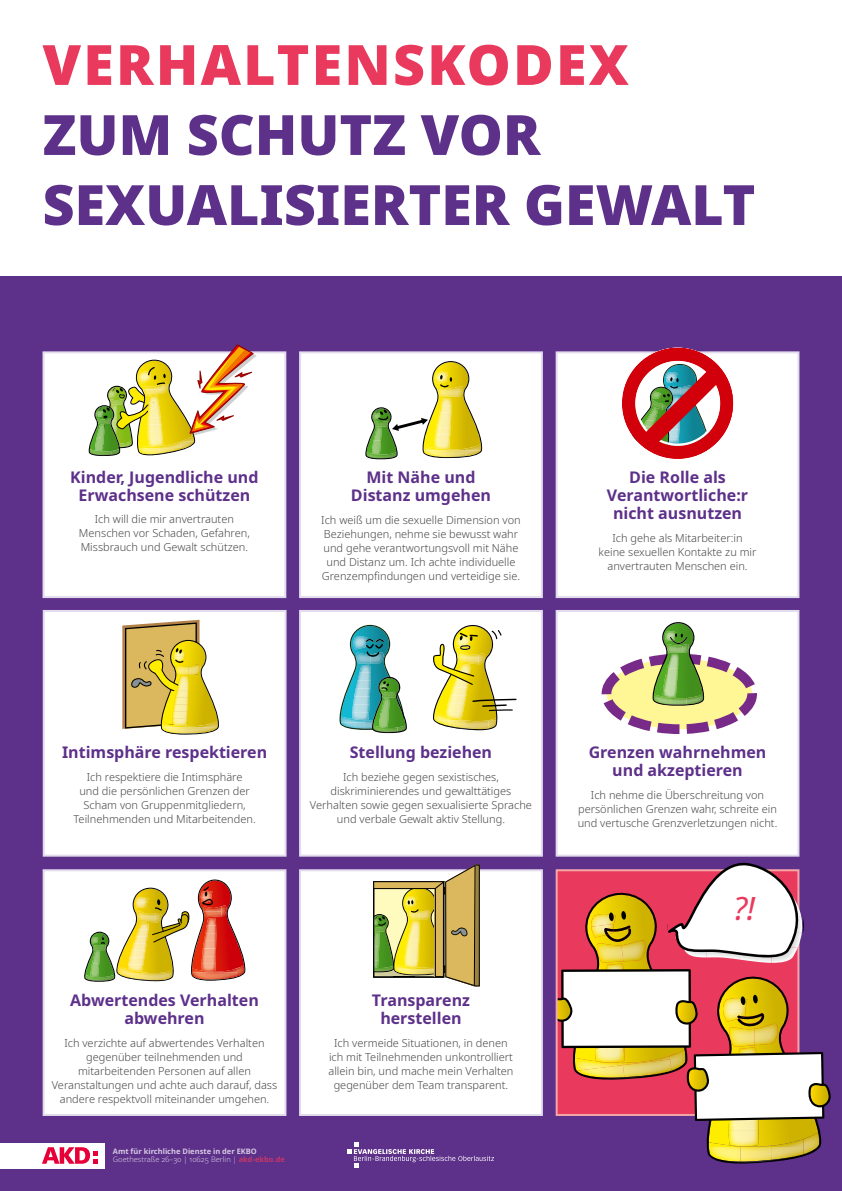
<style>
.page{position:relative;width:842px;height:1191px;background:#fff}
.page>*{position:absolute;margin:0;border:0;box-sizing:border-box;transform-origin:0 0}
.t1{font:900 55.5px/70px "Noto Sans";color:#5d308a}
.t2{font:italic 32px "Noto Sans";color:#e93a5e}
.Kodex_Titel{font:700 16px/18px "Noto Sans";color:#5d308a;text-align:center}
.Kodex_Text{font:300 11px/14px "Noto Sans";color:#474847;text-align:center}
.t3{font:700 7.5px/8px "Noto Sans";color:#fff}
.s1{color:#e93a5e}
.s2{font-weight:300}
</style>
<div class="page">
<div style="left:0;top:277px;width:842px;height:914px;background:#5d308a"></div>
<div style="left:0;top:1142px;width:104px;height:26px;background:#fff"></div>
<svg style="left:42px;top:1147px;width:55px;height:16px"></svg>
<svg style="left:347px;top:1142px;width:147px;height:26px"></svg>
<div style="left:43px;top:351px;width:243px;height:247px;background:#fff;border:2px solid #e2dced"></div>
<div style="left:43px;top:610px;width:244px;height:246px;background:#fff;border:2px solid #e2dced"></div>
<div style="left:43px;top:869px;width:243px;height:247px;background:#fff;border:2px solid #e2dced"></div>
<div style="left:299px;top:351px;width:244px;height:247px;background:#fff;border:2px solid #e2dced"></div>
<div style="left:299px;top:610px;width:244px;height:246px;background:#fff;border:2px solid #e2dced"></div>
<div style="left:299px;top:869px;width:244px;height:247px;background:#fff;border:2px solid #e2dced"></div>
<div style="left:556px;top:351px;width:243px;height:247px;background:#fff;border:2px solid #e2dced"></div>
<div style="left:556px;top:610px;width:243px;height:246px;background:#fff;border:2px solid #e2dced"></div>
<img style="left:88px;top:344px;width:169px;height:112px">
<svg style="left:433px;top:625px;width:83px;height:105px"></svg>
<img style="left:339px;top:625px;width:68px;height:109px">
<svg style="left:365px;top:361px;width:118px;height:98px"></svg>
<svg style="left:602px;top:622px;width:155px;height:112px"></svg>
<img style="left:84px;top:879px;width:162px;height:102px">
<svg style="left:122px;top:620px;width:97px;height:115px"></svg>
<svg style="left:373px;top:864px;width:107px;height:122px"></svg>
<svg style="left:622px;top:348px;width:111px;height:111px"></svg>
<svg style="left:557px;top:862px;width:274px;height:302px"></svg>
<p class="t1" style="left:43px;top:30px;width:714px"><span class="s1">VERHALTENSKODEX<br></span>ZUM SCHUTZ VOR<br>SEXUALISIERTER GEWALT</p>
<p class="Kodex_Titel" style="left:70px;top:468px;width:190px">Kinder, Jugendliche und<br>Erwachsene schützen</p>
<p class="Kodex_Text" style="left:79px;top:512px;width:172px">Ich will die mir anvertrauten<br>Menschen vor Schaden, Gefahren,<br>Missbrauch und Gewalt schützen.</p>
<p class="Kodex_Titel" style="left:351px;top:469px;width:142px">Mit Nähe und<br>Distanz umgehen</p>
<p class="Kodex_Text" style="left:321px;top:513px;width:201px">Ich weiß um die sexuelle Dimension von Beziehungen, nehme sie bewusst wahr und gehe verantwortungsvoll mit Nähe und Distanz um. Ich achte individuelle Grenzempfindungen und verteidige sie.</p>
<p class="Kodex_Titel" style="left:607px;top:469px;width:143px">Die Rolle als<br>Verantwortliche:r nicht ausnutzen</p>
<p class="Kodex_Text" style="left:599px;top:531px;width:159px">Ich gehe als Mitarbeiter:in keine sexuellen Kontakte zu mir anvertrauten Menschen ein.</p>
<p class="Kodex_Titel" style="left:62px;top:744px;width:207px">Intimsphäre respektieren</p>
<p class="Kodex_Text" style="left:74px;top:770px;width:184px">Ich respektiere die Intimsphäre<br>und die persönlichen Grenzen der Scham von Gruppenmitgliedern, Teilnehmenden und Mitarbeitenden.</p>
<p class="Kodex_Titel" style="left:350px;top:744px;width:144px">Stellung beziehen</p>
<p class="Kodex_Text" style="left:310px;top:770px;width:223px">Ich beziehe gegen sexistisches, diskriminierendes und gewalttätiges Verhalten sowie gegen sexualisierte Sprache und verbale Gewalt aktiv Stellung.</p>
<p class="Kodex_Titel" style="left:70px;top:992px;width:190px">Abwertendes Verhalten abwehren</p>
<p class="Kodex_Text" style="left:52px;top:1036px;width:227px">Ich verzichte auf abwertendes Verhalten gegenüber teilnehmenden und mitarbeitenden Personen auf allen Veranstaltungen und achte auch darauf, dass andere respektvoll miteinander umgehen.</p>
<p class="t3" style="left:113px;top:1147px;width:174px">Amt für kirchliche Dienste in der EKBO<br><span class="s2">Goethestraße 26–30 | 10625 Berlin |</span> <span class="s1">akd-ekbo.de</span></p>
<p class="Kodex_Titel" style="left:372px;top:992px;width:100px">Transparenz herstellen</p>
<p class="Kodex_Text" style="left:328px;top:1036px;width:186px">Ich vermeide Situationen, in denen ich mit Teilnehmenden unkontrolliert allein bin, und mache mein Verhalten gegenüber dem Team transparent.</p>
<p class="Kodex_Titel" style="left:589px;top:744px;width:179px">Grenzen wahrnehmen und akzeptieren</p>
<p class="Kodex_Text" style="left:578px;top:788px;width:201px">Ich nehme die Überschreitung von persönlichen Grenzen wahr, schreite ein und vertusche Grenzverletzungen nicht.</p>
<p class="t2" style="left:733px;top:885px;width:23px">?!</p>
</div>
